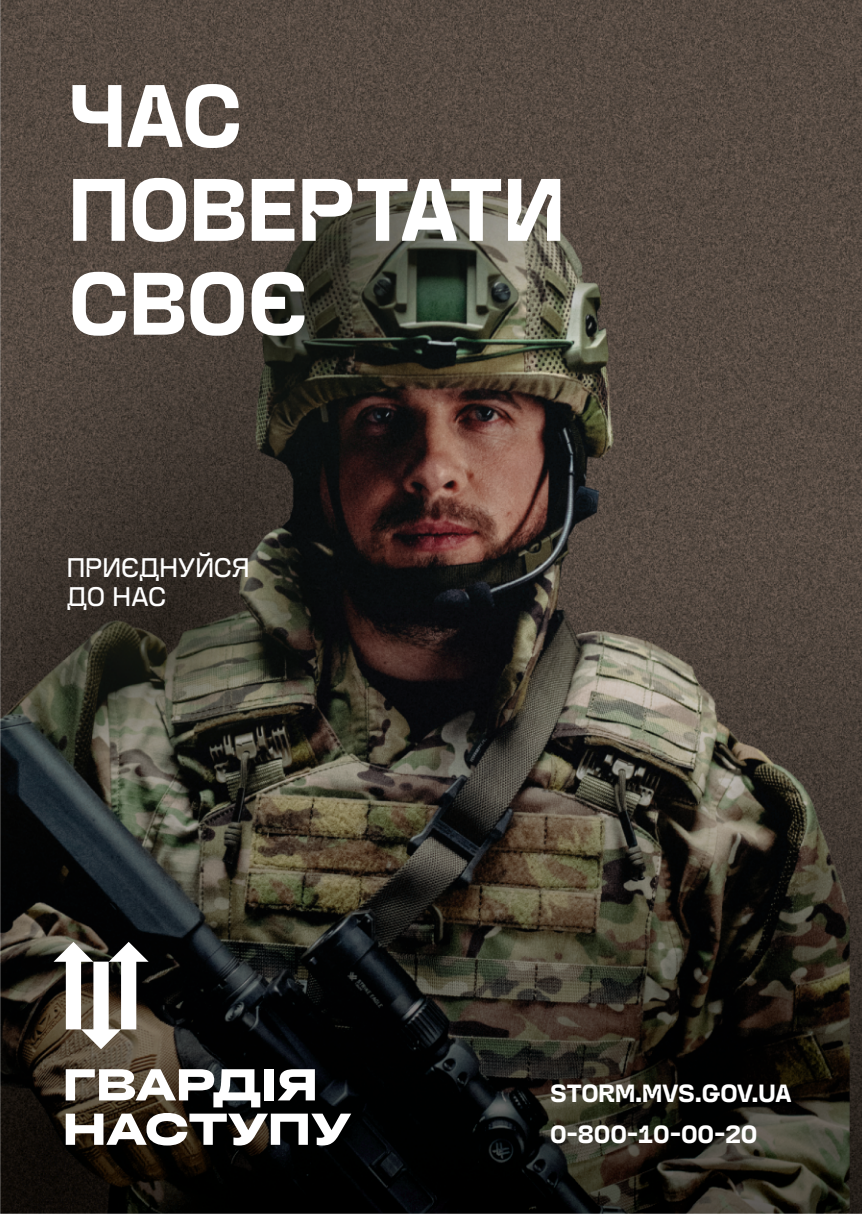
<style>
.page{position:relative;width:862px;height:1214px;background:#fff}
.page>*{position:absolute;margin:0;border:0;box-sizing:border-box;transform-origin:0 0}
.t1{font:85.2px/93.8px "Robit Variable";letter-spacing:.02em;color:#fff}
.t2{font:26px/28.6px "Robit Variable";letter-spacing:.02em;color:#fff}
.t3{font:24px/40.8px "Robit Variable";letter-spacing:.02em;color:#fff}
</style>
<div class="page">
<img style="left:0;top:0;width:837px;height:1213px">
<img style="left:837px;top:0;width:25px;height:1213px">
<svg style="left:54px;top:941px;width:95px;height:108px"></svg>
<svg style="left:66px;top:1069px;width:285px;height:76px"></svg>
<h1 class="t1" style="left:70px;top:66px;width:495px">ЧАС<br>ПОВЕРТАТИ<br>СВОЄ</h1>
<p class="t2" style="left:67px;top:552px;width:183px">ПРИЄДНУЙСЯ<br>ДО НАС</p>
<p class="t3" style="left:550px;top:1071px;width:242px">STORM.MVS.GOV.UA<br>0-800-10-00-20</p>
</div>
